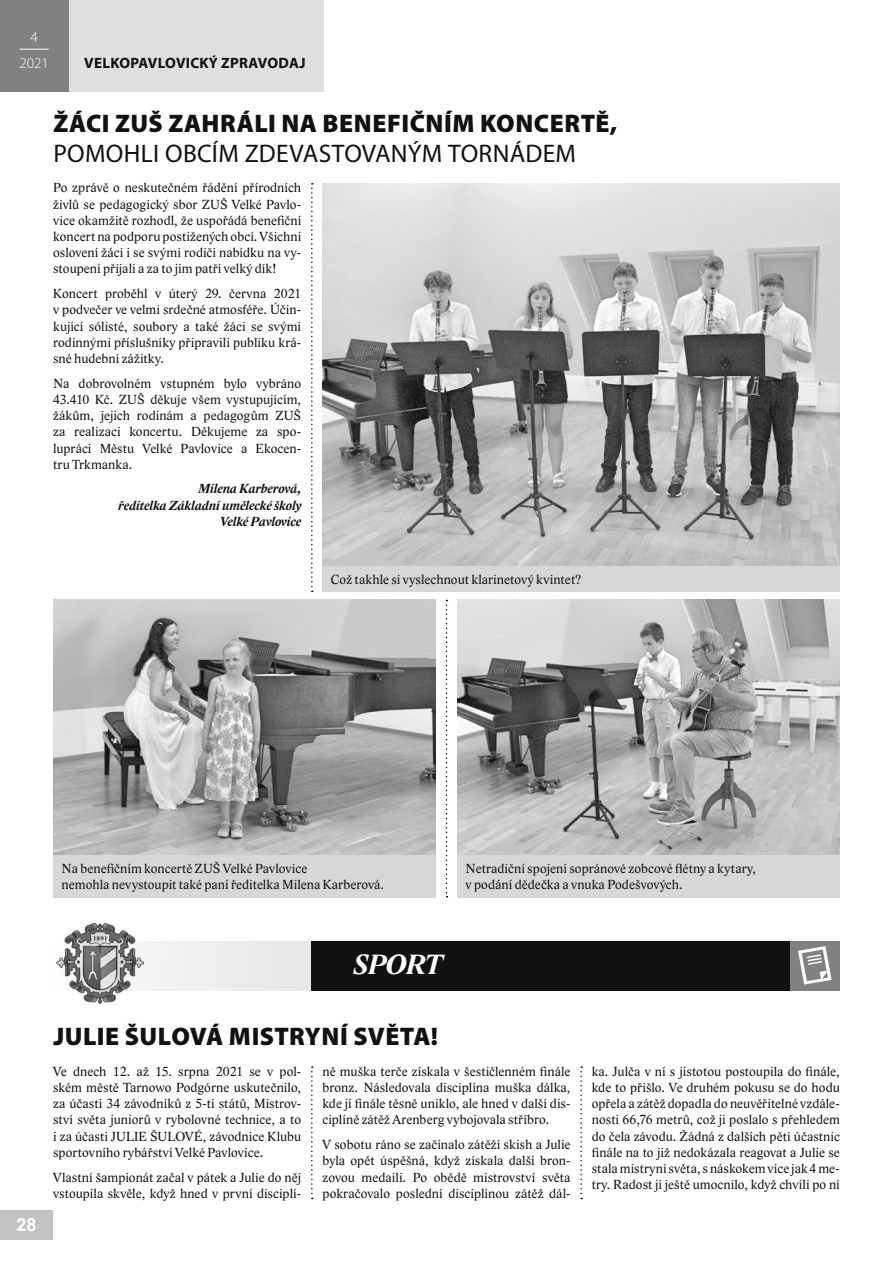
<style>
.page{position:relative;width:893px;height:1263px;background:#fff}
.page>*{position:absolute;margin:0;border:0;box-sizing:border-box;transform-origin:0 0}
.t1{font:italic 700 28.5px "Lido ST";color:#fff}
.t2{font:900 25.5px "Myriad Pro";letter-spacing:.015em;color:#11110f}
.t3{font:25.5px "Myriad Pro";letter-spacing:.01em;color:#11110f}
.t4{font:700 18px "Arial";color:#fff}
.t5{font:700 15px "Myriad Pro";letter-spacing:.02em;color:#11110f}
.t6{font:300 15px/25.8px "Myriad Pro";color:#fff;text-align:center}
.t7{font:13.5px/16.2px "Lido ST";letter-spacing:.005em;color:#11110f;text-align:justify}
.t8{font:italic 700 13.5px/16.2px "Lido ST";color:#11110f;text-align:right}
</style>
<div class="page">
<div style="left:0;top:0;width:324px;height:91px;background:#dedfdf"></div>
<div style="left:0;top:1210px;width:53px;height:29px;background:#c1c3c3"></div>
<div style="left:0;top:0;width:69px;height:91px;background:#808281"></div>
<hr style="left:19px;top:49px;width:30px;height:1px;background:#fff">
<div style="left:53px;top:941px;width:763px;height:49px;background:#ededed"></div>
<div style="left:311px;top:941px;width:513px;height:49px;background:#11110f"></div>
<div style="left:790px;top:941px;width:50px;height:49px;background:#808281"></div>
<svg style="left:798px;top:946px;width:34px;height:38px"></svg>
<img style="left:57px;top:924px;width:87px;height:79px">
<svg style="left:311px;top:1066px;width:2px;height:133px"></svg>
<svg style="left:580px;top:1066px;width:2px;height:133px"></svg>
<svg style="left:311px;top:183px;width:2px;height:409px"></svg>
<svg style="left:446px;top:600px;width:1px;height:297px"></svg>
<div style="left:53px;top:855px;width:383px;height:42px;background:#d6d7d7"></div>
<div style="left:457px;top:855px;width:383px;height:42px;background:#d6d7d7"></div>
<div style="left:322px;top:566px;width:518px;height:26px;background:#d6d7d7"></div>
<img style="left:53px;top:600px;width:383px;height:255px">
<img style="left:457px;top:600px;width:383px;height:255px">
<img style="left:322px;top:183px;width:518px;height:383px">
<p class="t6" style="left:19px;top:24px;width:31px">4<br>2021</p>
<p class="t5" style="left:84px;top:53px;width:223px">VELKOPAVLOVICKÝ ZPRAVODAJ</p>
<h2 class="t2" style="left:53px;top:109px;width:565px">Žáci ZUŠ zahráli na benefičním koncertě,</h2>
<h2 class="t3" style="left:53px;top:138px;width:524px">POMOHLI OBCÍM ZDEVASTOVANÝM TORNÁDEM</h2>
<p class="t7" style="left:53px;top:180px;width:250px">Po zprávě o neskutečném řádění přírodních živlů se pedagogický sbor ZUŠ Velké Pavlo&shy;vice okamžitě rozhodl, že uspořádá benefiční koncert na podporu postižených obcí. Všichni oslovení žáci i se svými rodiči nabídku na vy&shy;stoupení přijali a za to jim patří velký dík!</p>
<p class="t7" style="left:53px;top:286px;width:250px">Koncert proběhl v úterý 29. června 2021 v podvečer ve velmi srdečné atmosféře. Účin&shy;kující sólisté, soubory a také žáci se svými rodinnými příslušníky připravili publiku krá&shy;sné hudební zážitky.</p>
<p class="t7" style="left:53px;top:375px;width:250px">Na dobrovolném vstupném bylo vybráno 43.410 Kč. ZUŠ děkuje všem vystupujícím, žákům, jejich rodinám a pedagogům ZUŠ za realizaci koncertu. Děkujeme za spo&shy;lupráci Městu Velké Pavlovice a Ekocen&shy;tru Trkmanka.</p>
<p class="t8" style="left:118px;top:481px;width:186px">Milena Karberová,<br>ředitelka Základní umělecké školy<br>Velké Pavlovice</p>
<p class="t7" style="left:331px;top:571px;width:252px">Což takhle si vyslechnout klarinetový kvintet?</p>
<p class="t7" style="left:62px;top:860px;width:324px">Na benefičním koncertě ZUŠ Velké Pavlovice<br>nemohla nevystoupit také paní ředitelka Milena Karberová.</p>
<p class="t7" style="left:466px;top:860px;width:292px">Netradiční spojení sopránové zobcové flétny a kytary, v podání dědečka a vnuka Podešvových.</p>
<h1 class="t1" style="left:353px;top:947px;width:74px">SPORT</h1>
<h3 class="t4" style="left:17px;top:1212px;width:22px">28</h3>
<h2 class="t2" style="left:53px;top:1022px;width:386px">Julie Šulová mistryní světa!</h2>
<p class="t7" style="left:322px;top:1063px;width:250px">ně muška terče získala v šestičlenném finále bronz. Následovala disciplína muška dálka, kde jí finále těsně uniklo, ale hned v další dis&shy;ciplíně zátěž Arenberg vybojovala stříbro.</p>
<p class="t7" style="left:322px;top:1136px;width:250px">V sobotu ráno se začínalo zátěží skish a Julie byla opět úspěšná, když získala další bron&shy;zovou medaili. Po obědě mistrovství světa pokračovalo poslední disciplínou zátěž dál-</p>
<p class="t7" style="left:53px;top:1063px;width:250px">Ve dnech 12. až 15. srpna 2021 se v pol&shy;ském městě Tarnowo Podgórne uskutečnilo, za účasti 34 závodníků z 5-ti států, Mistrov&shy;ství světa juniorů v rybolovné technice, a to i za účasti JULIE ŠULOVÉ, závodnice Klubu sportovního rybářství Velké Pavlovice.</p>
<p class="t7" style="left:53px;top:1169px;width:250px">Vlastní šampionát začal v pátek a Julie do něj vstoupila skvěle, když hned v první disciplí-</p>
<p class="t7" style="left:592px;top:1063px;width:250px">ka. Julča v ní s jistotou postoupila do finále, kde to přišlo. Ve druhém pokusu se do hodu opřela a zátěž dopadla do neuvěřitelné vzdále&shy;nosti 66,76 metrů, což ji poslalo s přehledem do čela závodu. Žádná z dalších pěti účastnic finále na to již nedokázala reagovat a Julie se stalamistryní světa, s náskokemvíce jak 4me&shy;try. Radost ji ještě umocnilo, když chvíli po ní</p>
</div>
